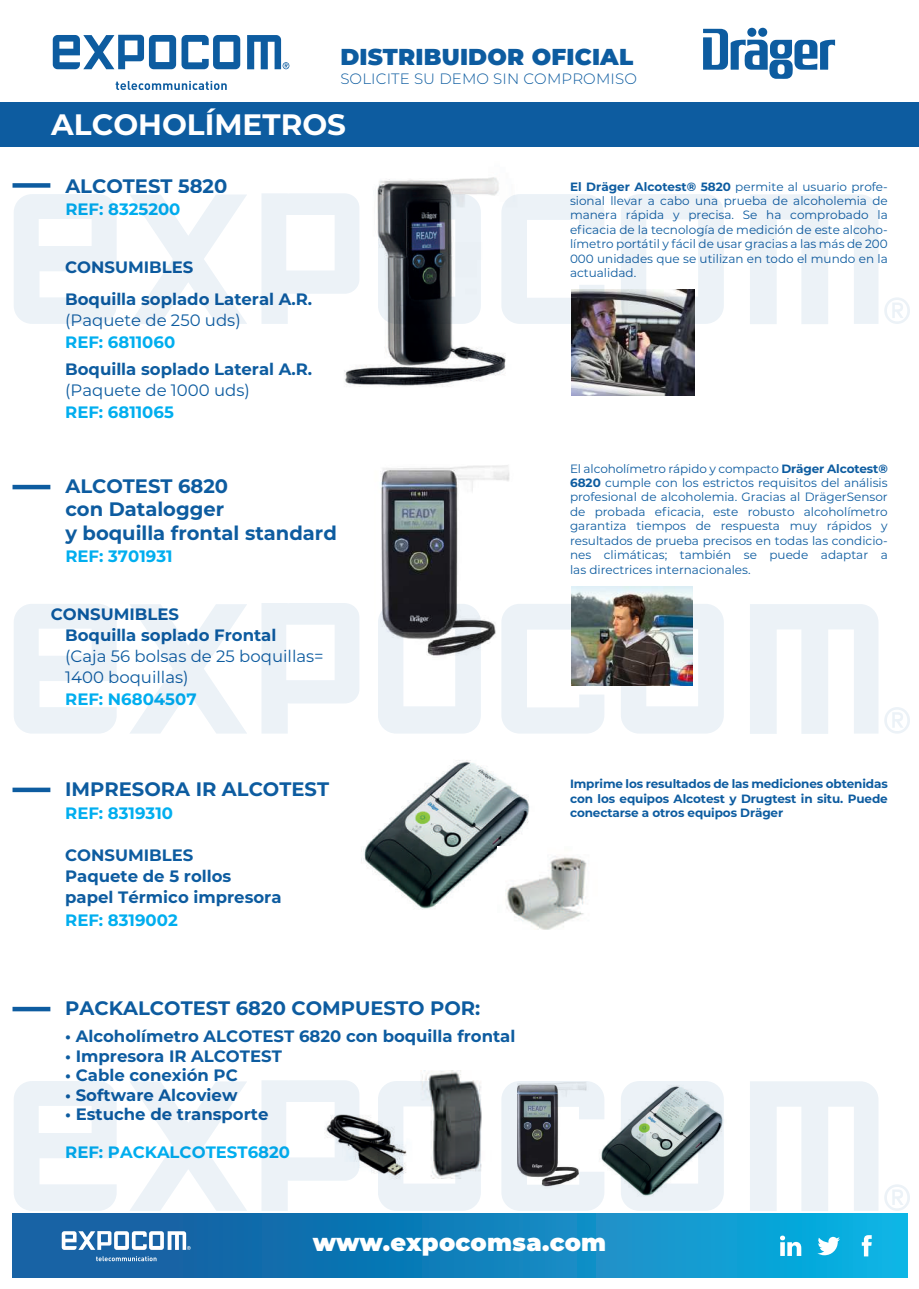
<style>
.page{position:relative;width:919px;height:1289px;background:#fff}
.page>*{position:absolute;margin:0;border:0;box-sizing:border-box;transform-origin:0 0}
.t1{font:700 29.55px "Montserrat";color:#fff}
.t2{font:900 24px "Montserrat";letter-spacing:.015em;color:#fff}
.t3{font:900 22.95px "Montserrat";letter-spacing:.01em;color:#0d5ca0}
.t4{font:700 19.5px/23.4px "Montserrat";color:#0d5ca0}
.t5{font:700 16.5px/21px "Montserrat";color:#0d5ca0}
.t6{font:700 16.5px "Montserrat";color:#00aeef}
.t7{font:16.5px/21px "Montserrat";color:#0d5ca0}
.t8{font:300 15px "Montserrat";letter-spacing:.01em;color:#0d5ca0}
.t9{font:12px/14.4px "Montserrat";color:#0d5ca0;text-align:justify}
.t10{font:700 12px/14.4px "Montserrat";letter-spacing:-.01em;color:#0d5ca0;text-align:justify}
.s1{font-weight:700}
</style>
<div class="page">
<div style="left:0;top:103px;width:918px;height:44px;background:#0d5ca0"></div>
<img style="left:344px;top:177px;width:162px;height:210px">
<svg style="left:12px;top:1213px;width:895px;height:64px;background:#1184be"></svg>
<svg style="left:780px;top:1235px;width:21px;height:20px"></svg>
<svg style="left:816px;top:1236px;width:24px;height:19px"></svg>
<svg style="left:861px;top:1235px;width:10px;height:21px"></svg>
<svg style="left:62px;top:1230px;width:129px;height:19px"></svg>
<svg style="left:96px;top:1256px;width:60px;height:5px"></svg>
<svg style="left:53px;top:35px;width:187px;height:34px"></svg>
<svg style="left:247px;top:35px;width:42px;height:34px"></svg>
<svg style="left:116px;top:81px;width:111px;height:9px"></svg>
<svg style="left:703px;top:29px;width:132px;height:50px"></svg>
<div style="left:747px;top:28px;width:9px;height:9px;background:#0d5ca0;border-radius:50%"></div>
<div style="left:758px;top:28px;width:9px;height:9px;background:#0d5ca0;border-radius:50%"></div>
<hr style="left:13px;top:485px;width:37px;height:4px;background:#0d5ca0">
<div style="left:13px;top:183px;width:37px;height:5px;background:#0d5ca0"></div>
<div style="left:13px;top:787px;width:37px;height:5px;background:#0d5ca0"></div>
<div style="left:13px;top:1006px;width:37px;height:5px;background:#0d5ca0"></div>
<img style="left:381px;top:465px;width:129px;height:179px">
<img style="left:571px;top:586px;width:121px;height:99px">
<img style="left:571px;top:289px;width:123px;height:106px">
<img style="left:361px;top:760px;width:169px;height:150px">
<img style="left:604px;top:1096px;width:120px;height:100px">
<img style="left:422px;top:1070px;width:60px;height:97px">
<img style="left:359px;top:1115px;width:19px;height:58px">
<img style="left:497px;top:846px;width:90px;height:84px">
<svg style="left:14px;top:194px;width:103px;height:130px"></svg>
<svg style="left:130px;top:195px;width:117px;height:129px"></svg>
<svg style="left:262px;top:193px;width:97px;height:131px"></svg>
<svg style="left:378px;top:194px;width:103px;height:130px;background:#71767d"></svg>
<svg style="left:620px;top:194px;width:103px;height:130px"></svg>
<svg style="left:501px;top:194px;width:103px;height:130px"></svg>
<svg style="left:750px;top:194px;width:128px;height:130px"></svg>
<svg style="left:884px;top:297px;width:25px;height:27px"></svg>
<svg style="left:14px;top:604px;width:103px;height:129px"></svg>
<svg style="left:130px;top:604px;width:117px;height:129px"></svg>
<svg style="left:262px;top:603px;width:97px;height:130px"></svg>
<svg style="left:378px;top:603px;width:103px;height:130px"></svg>
<img style="left:620px;top:603px;width:103px;height:130px">
<svg style="left:501px;top:604px;width:103px;height:129px"></svg>
<svg style="left:750px;top:604px;width:128px;height:130px"></svg>
<svg style="left:884px;top:707px;width:25px;height:26px"></svg>
<svg style="left:14px;top:1081px;width:103px;height:129px"></svg>
<svg style="left:130px;top:1081px;width:117px;height:129px"></svg>
<svg style="left:262px;top:1080px;width:97px;height:130px"></svg>
<svg style="left:378px;top:1080px;width:103px;height:130px"></svg>
<svg style="left:620px;top:1081px;width:103px;height:129px;background:#abb6b8"></svg>
<svg style="left:501px;top:1081px;width:103px;height:129px"></svg>
<svg style="left:750px;top:1081px;width:128px;height:130px"></svg>
<svg style="left:884px;top:1184px;width:25px;height:26px"></svg>
<h3 class="t3" style="left:340px;top:40px;width:294px">DISTRIBUIDOR OFICIAL</h3>
<p class="t8" style="left:340px;top:69px;width:298px">SOLICITE SU DEMO SIN COMPROMISO</p>
<h1 class="t1" style="left:51px;top:103px;width:296px">ALCOHOLÍMETROS</h1>
<h3 class="t4" style="left:65px;top:173px;width:163px">ALCOTEST 5820</h3>
<h3 class="t6" style="left:65px;top:197px;width:117px">REF: 8325200</h3>
<h3 class="t5" style="left:65px;top:256px;width:130px">CONSUMIBLES</h3>
<h3 class="t5" style="left:65px;top:287px;width:248px">Boquilla soplado Lateral A.R.</h3>
<h3 class="t7" style="left:65px;top:309px;width:177px">(Paquete de 250 uds)</h3>
<h3 class="t6" style="left:65px;top:330px;width:111px">REF: 6811060</h3>
<h3 class="t5" style="left:65px;top:357px;width:248px">Boquilla soplado Lateral A.R.</h3>
<h3 class="t7" style="left:65px;top:379px;width:186px">(Paquete de 1000 uds)</h3>
<h3 class="t6" style="left:65px;top:400px;width:110px">REF: 6811065</h3>
<h3 class="t4" style="left:65px;top:473px;width:273px">ALCOTEST 6820<br>con Datalogger<br>y boquilla frontal standard</h3>
<h3 class="t6" style="left:65px;top:544px;width:109px">REF: 3701931</h3>
<h3 class="t5" style="left:51px;top:603px;width:130px">CONSUMIBLES</h3>
<h3 class="t5" style="left:65px;top:623px;width:213px">Boquilla soplado Frontal</h3>
<h3 class="t7" style="left:65px;top:645px;width:260px">(Caja 56 bolsas de 25 boquillas=<br>1400 boquillas)</h3>
<h3 class="t6" style="left:65px;top:687px;width:133px">REF: N6804507</h3>
<h3 class="t4" style="left:65px;top:776px;width:265px">IMPRESORA IR ALCOTEST</h3>
<h3 class="t6" style="left:65px;top:800px;width:109px">REF: 8319310</h3>
<h3 class="t5" style="left:65px;top:844px;width:218px">CONSUMIBLES<br>Paquete de 5 rollos papel Térmico impresora</h3>
<h3 class="t6" style="left:65px;top:908px;width:114px">REF: 8319002</h3>
<h3 class="t4" style="left:65px;top:995px;width:416px">PACKALCOTEST 6820 COMPUESTO POR:</h3>
<h3 class="t5" style="left:65px;top:1025px;width:451px">• Alcoholímetro ALCOTEST 6820 con boquilla frontal</h3>
<h3 class="t5" style="left:65px;top:1044px;width:218px">• Impresora IR ALCOTEST</h3>
<h3 class="t5" style="left:65px;top:1064px;width:174px">• Cable conexión PC</h3>
<h3 class="t5" style="left:65px;top:1083px;width:174px">• Software Alcoview</h3>
<h3 class="t5" style="left:65px;top:1103px;width:205px">• Estuche de transporte</h3>
<h3 class="t6" style="left:65px;top:1140px;width:226px">REF: PACKALCOTEST6820</h3>
<p class="t9" style="left:570px;top:179px;width:319px"><span class="s1">El Dräger Alcotest® 5820</span> permite al usuario profe&shy;sional llevar a cabo una prueba de alcoholemia de manera rápida y precisa. Se ha comprobado la eficacia de la tecnología de medición de este alcoho&shy;límetro portátil y fácil de usar gracias a las más de 200<br>000 unidades que se utilizan en todo el mundo en la actualidad.</p>
<p class="t9" style="left:570px;top:461px;width:319px">El alcoholímetro rápido y compacto <span class="s1">Dräger Alcotest® 6820</span> cumple con los estrictos requisitos del análisis profesional de alcoholemia. Gracias al DrägerSensor de probada eficacia, este robusto alcoholímetro garantiza tiempos de respuesta muy rápidos y resultados de prueba precisos en todas las condicio&shy;nes climáticas; también se puede adaptar a las directrices internacionales.</p>
<p class="t10" style="left:570px;top:776px;width:319px">Imprime los resultados de las mediciones obtenidas con los equipos Alcotest y Drugtest in situ. Puede conectarse a otros equipos Dräger</p>
<h2 class="t2" style="left:313px;top:1224px;width:295px">www.expocomsa.com</h2>
</div>
